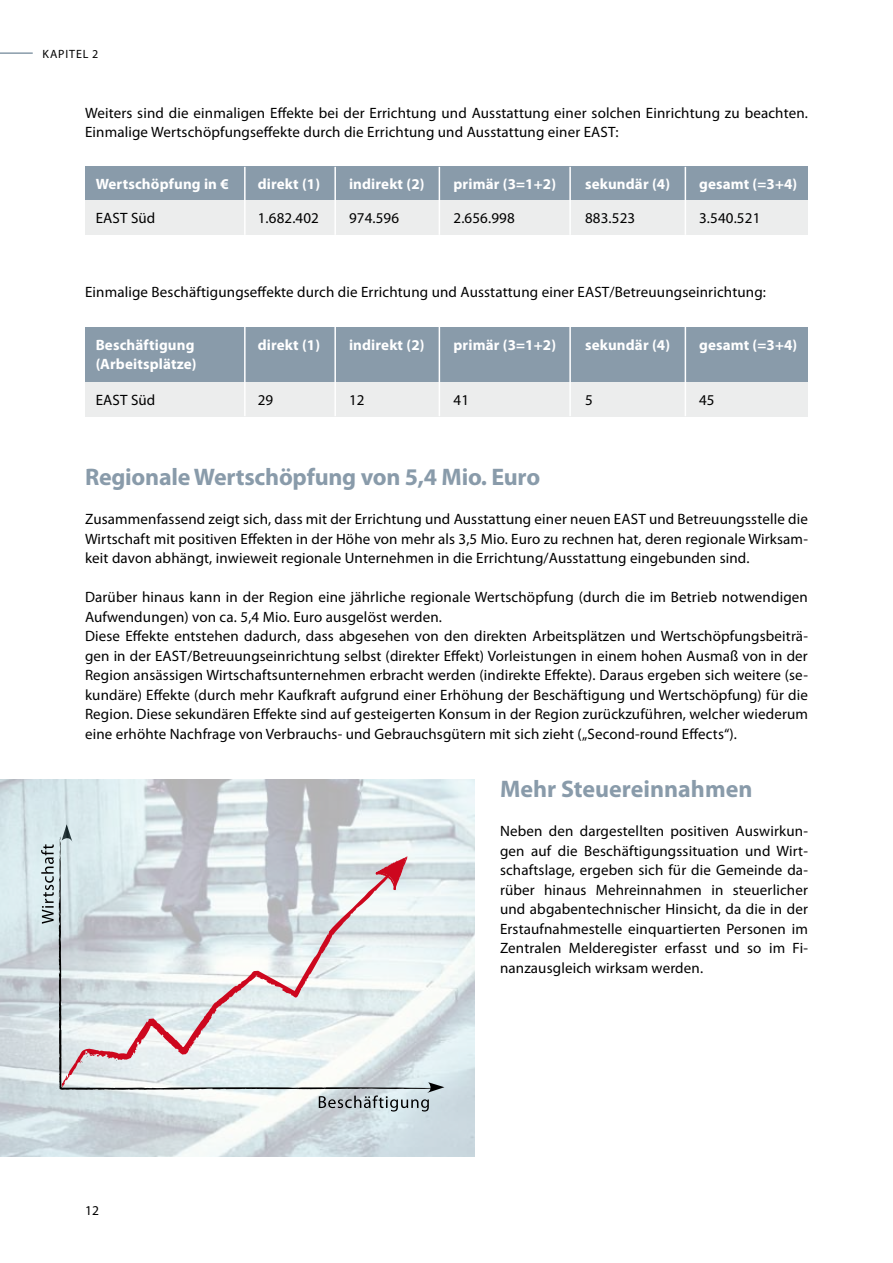
<style>
.page{position:relative;width:893px;height:1263px;background:#fff}
.page>*{position:absolute;margin:0;border:0;box-sizing:border-box;transform-origin:0 0}
.t1{font:700 24px "Myriad Pro";letter-spacing:-.01em;color:#899baa}
.t2{font:15px/19.5px "Myriad Pro";letter-spacing:.01em;color:#000}
.t3{font:700 15px/19.5px "Myriad Pro";letter-spacing:.01em;color:#fff}
.t4{font:13.5px "Myriad Pro";color:#000}
.t5{font:12px "Myriad Pro";color:#000}
</style>
<div class="page">
<hr style="left:0;top:52px;width:33px;height:2px;background:#899baa">
<div style="left:85px;top:167px;width:723px;height:34px;background:#899baa"></div>
<div style="left:85px;top:201px;width:723px;height:34px;background:#eceded"></div>
<hr style="left:244px;top:167px;width:2px;height:68px;background:#fff">
<hr style="left:334px;top:167px;width:2px;height:68px;background:#fff">
<hr style="left:439px;top:167px;width:1px;height:68px;background:#fff">
<hr style="left:569px;top:167px;width:2px;height:68px;background:#fff">
<hr style="left:685px;top:167px;width:1px;height:68px;background:#fff">
<div style="left:85px;top:327px;width:723px;height:55px;background:#899baa"></div>
<div style="left:85px;top:382px;width:723px;height:34px;background:#eceded"></div>
<hr style="left:244px;top:327px;width:2px;height:89px;background:#fff">
<hr style="left:334px;top:327px;width:2px;height:89px;background:#fff">
<hr style="left:439px;top:327px;width:1px;height:89px;background:#fff">
<hr style="left:569px;top:327px;width:2px;height:89px;background:#fff">
<hr style="left:685px;top:327px;width:1px;height:89px;background:#fff">
<img style="left:0;top:780px;width:474px;height:377px">
<svg style="left:59px;top:835px;width:379px;height:255px"></svg>
<svg style="left:56px;top:1087px;width:5px;height:4px"></svg>
<svg style="left:41px;top:824px;width:31px;height:100px;background:#bac8cb"></svg>
<svg style="left:319px;top:1082px;width:125px;height:29px;background:#afb9bd"></svg>
<p class="t5" style="left:43px;top:46px;width:15px">Kapitel</p>
<p class="t5" style="left:92px;top:46px;width:8px">2</p>
<p class="t2" style="left:85px;top:103px;width:724px">Weiters sind die einmaligen Effekte bei der Errichtung und Ausstattung einer solchen Einrichtung zu beachten.<br>Einmalige Wertschöpfungseffekte durch die Errichtung und Ausstattung einer EAST:</p>
<p class="t3" style="left:96px;top:174px;width:135px">Wertschöpfung in €</p>
<p class="t3" style="left:258px;top:174px;width:64px">direkt (1)</p>
<p class="t3" style="left:349px;top:174px;width:77px">indirekt (2)</p>
<p class="t3" style="left:453px;top:174px;width:104px">primär (3=1+2)</p>
<p class="t3" style="left:585px;top:174px;width:87px">sekundär (4)</p>
<p class="t3" style="left:699px;top:174px;width:100px">gesamt (=3+4)</p>
<p class="t2" style="left:96px;top:208px;width:61px">EAST Süd</p>
<p class="t2" style="left:258px;top:208px;width:63px">1.682.402</p>
<p class="t2" style="left:349px;top:208px;width:52px">974.596</p>
<p class="t2" style="left:453px;top:208px;width:63px">2.656.998</p>
<p class="t2" style="left:585px;top:208px;width:52px">883.523</p>
<p class="t2" style="left:699px;top:208px;width:63px">3.540.521</p>
<p class="t2" style="left:85px;top:282px;width:682px">Einmalige Beschäftigungseffekte durch die Errichtung und Ausstattung einer EAST/Betreuungseinrichtung:</p>
<p class="t3" style="left:96px;top:334px;width:102px">Beschäftigung (Arbeitsplätze)</p>
<p class="t3" style="left:258px;top:334px;width:64px">direkt (1)</p>
<p class="t3" style="left:349px;top:334px;width:77px">indirekt (2)</p>
<p class="t3" style="left:453px;top:334px;width:104px">primär (3=1+2)</p>
<p class="t3" style="left:585px;top:334px;width:87px">sekundär (4)</p>
<p class="t3" style="left:699px;top:334px;width:100px">gesamt (=3+4)</p>
<p class="t2" style="left:96px;top:390px;width:61px">EAST Süd</p>
<p class="t2" style="left:258px;top:390px;width:17px">29</p>
<p class="t2" style="left:349px;top:390px;width:17px">12</p>
<p class="t2" style="left:453px;top:390px;width:17px">41</p>
<p class="t2" style="left:585px;top:390px;width:9px">5</p>
<p class="t2" style="left:699px;top:390px;width:17px">45</p>
<h1 class="t1" style="left:85px;top:461px;width:457px">Regionale Wertschöpfung von 5,4 Mio. Euro</h1>
<p class="t2" style="left:85px;top:509px;width:724px;text-align:justify">Zusammenfassend zeigt sich, dass mit der Errichtung und Ausstattung einer neuen EAST und Betreuungsstelle die Wirtschaft mit positiven Effekten in der Höhe von mehr als 3,5 Mio. Euro zu rechnen hat, deren regionale Wirksam&shy;keit davon abhängt, inwieweit regionale Unternehmen in die Errichtung/Ausstattung eingebunden sind.</p>
<p class="t2" style="left:85px;top:587px;width:724px">Darüber hinaus kann in der Region eine jährliche regionale Wertschöpfung (durch die im Betrieb notwendigen Aufwendungen) von ca. 5,4 Mio. Euro ausgelöst werden.<br>Diese Effekte entstehen dadurch, dass abgesehen von den direkten Arbeitsplätzen und Wertschöpfungsbeiträ&shy;gen in der EAST/Betreuungseinrichtung selbst (direkter Effekt) Vorleistungen in einem hohen Ausmaß von in der Region ansässigen Wirtschaftsunternehmen erbracht werden (indirekte Effekte). Daraus ergeben sich weitere (se&shy;kundäre) Effekte (durch mehr Kaufkraft aufgrund einer Erhöhung der Beschäftigung und Wertschöpfung) für die Region. Diese sekundären Effekte sind auf gesteigerten Konsum in der Region zurückzuführen, welcher wiederum eine erhöhte Nachfrage von Verbrauchs- und Gebrauchsgütern mit sich zieht („Second-round Effects“).</p>
<h1 class="t1" style="left:500px;top:773px;width:254px">Mehr Steuereinnahmen</h1>
<p class="t2" style="left:500px;top:821px;width:309px;text-align:justify">Neben den dargestellten positiven Auswirkun&shy;gen auf die Beschäftigungssituation und Wirt&shy;schaftslage, ergeben sich für die Gemeinde da&shy;rüber hinaus Mehreinnahmen in steuerlicher und abgabentechnischer Hinsicht, da die in der Erstaufnahmestelle einquartierten Personen im Zentralen Melderegister erfasst und so im Fi&shy;nanzausgleich wirksam werden.</p>
<p class="t4" style="left:85px;top:1202px;width:15px">12</p>
</div>
